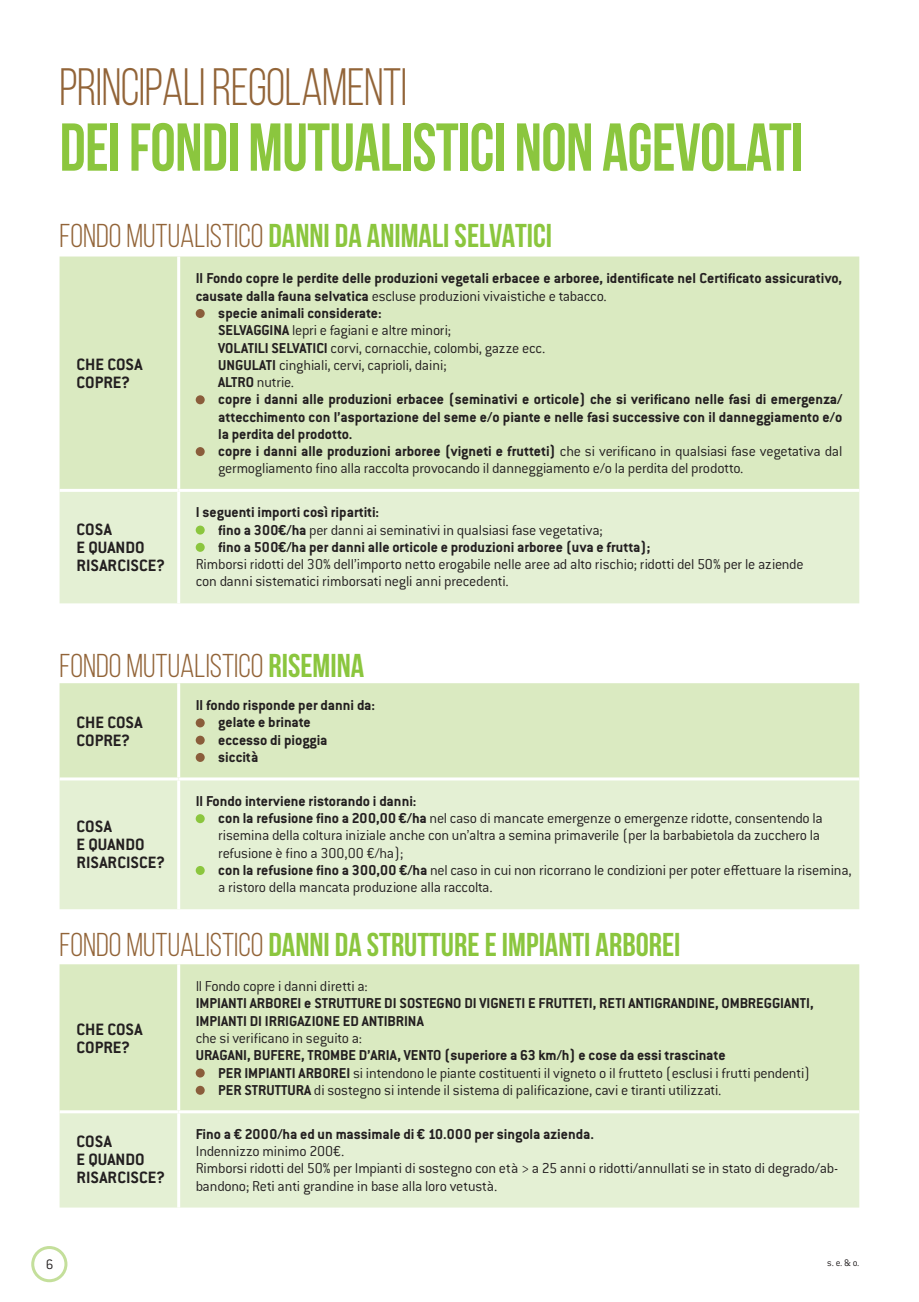
<style>
.page{position:relative;width:919px;height:1302px;background:#fff}
.page>*{position:absolute;margin:0;border:0;box-sizing:border-box;transform-origin:0 0}
.t1{font:700 67.5px "Bebas Neue";letter-spacing:-.01em;color:#8bc63e;scale:.95 1}
.t2{font:52.5px "Bebas Neue";letter-spacing:-.01em;color:#926438;scale:.95 1}
.t3{font:700 33px "Bebas Neue";color:#8bc63e}
.t4{font:33px "Bebas Neue";color:#926438}
.t5{font:700 18px/18px "Conduit ITC";color:#231f20}
.t6{font:15.75px/17.2px "Conduit ITC Light";letter-spacing:-.015em;color:#231f20}
.t7{font:700 15.75px/17.2px "Conduit ITC";color:#231f20}
.t8{font:15px "Conduit ITC Light";color:#231f20}
.t9{font:10.5px "Conduit ITC Light";color:#231f20}
.s1{font-weight:400;color:#926438}
.s2{font-family:"Conduit ITC";font-weight:700}
.s3{font-family:"Conduit ITC Light";font-weight:400}
.s4{font-weight:700;color:#8bc63e}
</style>
<div class="page">
<div style="left:60px;top:256px;width:799px;height:233px;background:#daeac1"></div>
<div style="left:60px;top:492px;width:799px;height:111px;background:#e4f0d4"></div>
<hr style="left:177px;top:256px;width:3px;height:233px;background:#fff">
<hr style="left:177px;top:492px;width:3px;height:111px;background:#fff">
<div style="left:196px;top:309px;width:9px;height:9px;background:#8a5d3b;border-radius:50%"></div>
<div style="left:196px;top:395px;width:9px;height:9px;background:#8a5d3b;border-radius:50%"></div>
<div style="left:196px;top:447px;width:9px;height:9px;background:#8a5d3b;border-radius:50%"></div>
<div style="left:196px;top:525px;width:9px;height:9px;background:#8bc63e;border-radius:50%"></div>
<div style="left:196px;top:542px;width:9px;height:9px;background:#8bc63e;border-radius:50%"></div>
<div style="left:60px;top:683px;width:799px;height:94px;background:#daeac1"></div>
<div style="left:60px;top:780px;width:799px;height:129px;background:#e4f0d4"></div>
<hr style="left:177px;top:683px;width:3px;height:94px;background:#fff">
<hr style="left:177px;top:780px;width:3px;height:129px;background:#fff">
<div style="left:196px;top:718px;width:9px;height:9px;background:#8a5d3b;border-radius:50%"></div>
<div style="left:196px;top:735px;width:9px;height:9px;background:#8a5d3b;border-radius:50%"></div>
<div style="left:196px;top:752px;width:9px;height:9px;background:#8a5d3b;border-radius:50%"></div>
<div style="left:196px;top:814px;width:9px;height:9px;background:#8bc63e;border-radius:50%"></div>
<div style="left:196px;top:865px;width:9px;height:9px;background:#8bc63e;border-radius:50%"></div>
<div style="left:60px;top:964px;width:799px;height:146px;background:#daeac1"></div>
<div style="left:60px;top:1113px;width:799px;height:94px;background:#e4f0d4"></div>
<hr style="left:177px;top:964px;width:3px;height:146px;background:#fff">
<hr style="left:177px;top:1113px;width:3px;height:94px;background:#fff">
<div style="left:196px;top:1068px;width:9px;height:9px;background:#8a5d3b;border-radius:50%"></div>
<div style="left:196px;top:1085px;width:9px;height:9px;background:#8a5d3b;border-radius:50%"></div>
<div style="left:31px;top:1245px;width:36px;height:36px;border:3px solid #c4df9b;border-radius:50%"></div>
<h2 class="t2" style="left:60px;top:58px;width:367px">PRINCIPALI REGOLAMENTI</h2>
<h1 class="t1" style="left:60px;top:110px;width:784px">DEI FONDI MUTUALISTICI NON AGEVOLATI</h1>
<h3 class="t3" style="left:60px;top:218px;width:494px"><span class="s1">FONDO MUTUALISTICO</span> DANNI DA ANIMALI SELVATICI</h3>
<p class="t5" style="left:77px;top:355px;width:67px">CHE COSA<br>COPRE?</p>
<p class="t5" style="left:77px;top:519px;width:90px">COSA<br>E QUANDO<br>RISARCISCE?</p>
<p class="t7" style="left:196px;top:269px;width:648px">Il Fondo copre le perdite delle produzioni vegetali erbacee e arboree, identificate nel Certificato assicurativo,</p>
<p class="t6" style="left:196px;top:287px;width:412px"><span class="s2">causate dalla fauna selvatica</span> escluse produzioni vivaistiche e tabacco.</p>
<p class="t7" style="left:218px;top:304px;width:165px">specie animali considerate:</p>
<p class="t6" style="left:218px;top:321px;width:328px"><span class="s2">SELVAGGINA</span> lepri e fagiani e altre minori;<br><span class="s2">VOLATILI SELVATICI</span> corvi, cornacchie, colombi, gazze ecc.<br><span class="s2">UNGULATI</span> cinghiali, cervi, caprioli, daini;<br><span class="s2">ALTRO</span> nutrie.</p>
<p class="t7" style="left:218px;top:390px;width:625px">copre i danni alle produzioni erbacee (seminativi e orticole) che si verificano nelle fasi di emergenza/ attecchimento con l’asportazione del seme e/o piante e nelle fasi successive con il danneggiamento e/o la perdita del prodotto.<br>copre i danni alle produzioni arboree (vigneti e frutteti) <span class="s3">che si verificano in qualsiasi fase vegetativa dal</span></p>
<p class="t6" style="left:218px;top:459px;width:527px">germogliamento fino alla raccolta provocando il danneggiamento e/o la perdita del prodotto.</p>
<p class="t7" style="left:196px;top:503px;width:185px">I seguenti importi così ripartiti:</p>
<p class="t6" style="left:218px;top:520px;width:386px"><span class="s2">fino a 300€/ha</span> per danni ai seminativi in qualsiasi fase vegetativa;</p>
<p class="t7" style="left:218px;top:537px;width:433px">fino a 500€/ha per danni alle orticole e produzioni arboree (uva e frutta);</p>
<p class="t6" style="left:196px;top:555px;width:609px">Rimborsi ridotti del 30% dell’importo netto erogabile nelle aree ad alto rischio; ridotti del 50% per le aziende con danni sistematici rimborsati negli anni precedenti.</p>
<h3 class="t4" style="left:60px;top:648px;width:306px">FONDO MUTUALISTICO <span class="s4">RISEMINA</span></h3>
<p class="t5" style="left:77px;top:712px;width:67px">CHE COSA<br>COPRE?</p>
<p class="t7" style="left:218px;top:696px;width:158px;text-indent:-22px">Il fondo risponde per danni da: gelate e brinate<br>eccesso di pioggia<br>siccità</p>
<p class="t7" style="left:196px;top:791px;width:222px">Il Fondo interviene ristorando i danni:</p>
<p class="t6" style="left:218px;top:809px;width:635px"><span class="s2">con la refusione fino a 200,00 €/ha</span> nel caso di mancate emergenze o emergenze ridotte, consentendo la risemina della coltura iniziale anche con un’altra a semina primaverile (per la barbabietola da zucchero la refusione è fino a 300,00 €/ha);<br><span class="s2">con la refusione fino a 300,00 €/ha</span> nel caso in cui non ricorrano le condizioni per poter effettuare la risemina, a ristoro della mancata produzione alla raccolta.</p>
<h3 class="t3" style="left:60px;top:926px;width:622px"><span class="s1">FONDO MUTUALISTICO</span> DANNI DA STRUTTURE E IMPIANTI ARBOREI</h3>
<p class="t5" style="left:77px;top:816px;width:90px">COSA<br>E QUANDO<br>RISARCISCE?</p>
<p class="t5" style="left:77px;top:1019px;width:67px">CHE COSA<br>COPRE?</p>
<p class="t5" style="left:77px;top:1131px;width:90px">COSA<br>E QUANDO<br>RISARCISCE?</p>
<p class="t6" style="left:196px;top:977px;width:173px">Il Fondo copre i danni diretti a:</p>
<p class="t7" style="left:196px;top:994px;width:619px">IMPIANTI ARBOREI e STRUTTURE DI SOSTEGNO DI VIGNETI E FRUTTETI, RETI ANTIGRANDINE, OMBREGGIANTI,<br>IMPIANTI DI IRRIGAZIONE ED ANTIBRINA</p>
<p class="t6" style="left:196px;top:1028px;width:168px">che si verificano in seguito a:</p>
<p class="t7" style="left:196px;top:1046px;width:531px">URAGANI, BUFERE, TROMBE D’ARIA, VENTO (superiore a 63 km/h) e cose da essi trascinate</p>
<p class="t6" style="left:218px;top:1063px;width:593px"><span class="s2">PER IMPIANTI ARBOREI</span> si intendono le piante costituenti il vigneto o il frutteto (esclusi i frutti pendenti)<br><span class="s2">PER STRUTTURA</span> di sostegno si intende il sistema di palificazione, cavi e tiranti utilizzati.</p>
<p class="t7" style="left:196px;top:1124px;width:400px">Fino a € 2000/ha ed un massimale di € 10.000 per singola azienda.</p>
<p class="t6" style="left:196px;top:1141px;width:644px">Indennizzo minimo 200€.<br>Rimborsi ridotti del 50% per Impianti di sostegno con età &gt; a 25 anni o ridotti/annullati se in stato di degrado/ab&shy;bandono; Reti anti grandine in base alla loro vetustà.</p>
<p class="t8" style="left:46px;top:1254px;width:9px">6</p>
<p class="t9" style="left:827px;top:1255px;width:34px">s. e. &amp; o.</p>
</div>
